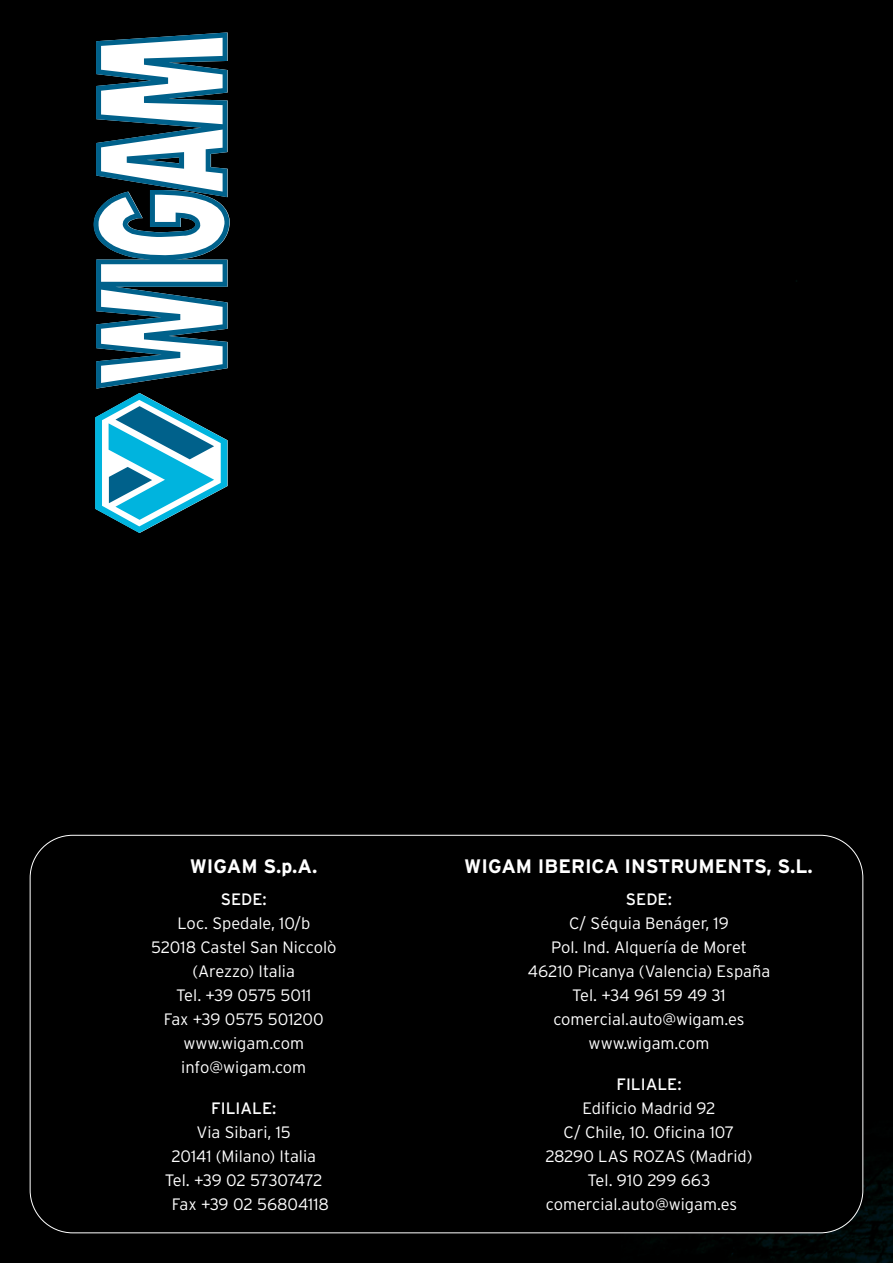
<style>
.page{position:relative;width:893px;height:1263px;background:#000}
.page>*{position:absolute;margin:0;border:0;box-sizing:border-box;transform-origin:0 0}
.t1{font:700 19.5px "Interstate";color:#fff}
.t2{font:300 16.5px/24px "Interstate";color:#fff;text-align:center}
.t3{font:16.5px "Interstate";color:#fff}
</style>
<div class="page">
<img style="left:621px;top:280px;width:272px;height:983px">
<div style="left:30px;top:835px;width:833px;height:398px;background:#000;border-radius:43px"></div>
<svg style="left:94px;top:32px;width:136px;height:501px"></svg>
<p class="t1" style="left:190px;top:855px;width:129px">WIGAM S.p.A.</p>
<p class="t3" style="left:221px;top:890px;width:48px">SEDE:</p>
<p class="t2" style="left:151px;top:911px;width:187px">Loc. Spedale, 10/b<br>52018 Castel San Niccolò (Arezzo) Italia<br>Tel. +39 0575 5011<br>Fax +39 0575 501200 www.wigam.com info@wigam.com</p>
<p class="t3" style="left:211px;top:1099px;width:67px">FILIALE:</p>
<p class="t2" style="left:165px;top:1120px;width:166px">Via Sibari, 15<br>20141 (Milano) Italia<br>Tel. +39 02 57307472<br>Fax +39 02 56804118</p>
<p class="t1" style="left:464px;top:855px;width:350px">WIGAM IBERICA INSTRUMENTS, S.L.</p>
<p class="t3" style="left:626px;top:890px;width:48px">SEDE:</p>
<p class="t2" style="left:528px;top:911px;width:244px">C/ Séquia Benáger, 19<br>Pol. Ind. Alquería de Moret<br>46210 Picanya (Valencia) España<br>Tel. +34 961 59 49 31 comercial.auto@wigam.es www.wigam.com</p>
<p class="t3" style="left:616px;top:1075px;width:67px">FILIALE:</p>
<p class="t2" style="left:582px;top:1096px;width:135px">Edificio Madrid 92</p>
<p class="t2" style="left:563px;top:1120px;width:172px">C/ Chile, 10. Oficina 107</p>
<p class="t2" style="left:545px;top:1144px;width:209px">28290 LAS ROZAS (Madrid)</p>
<p class="t2" style="left:588px;top:1168px;width:124px">Tel. 910 299 663</p>
<p class="t2" style="left:546px;top:1192px;width:193px">comercial.auto@wigam.es</p>
</div>
